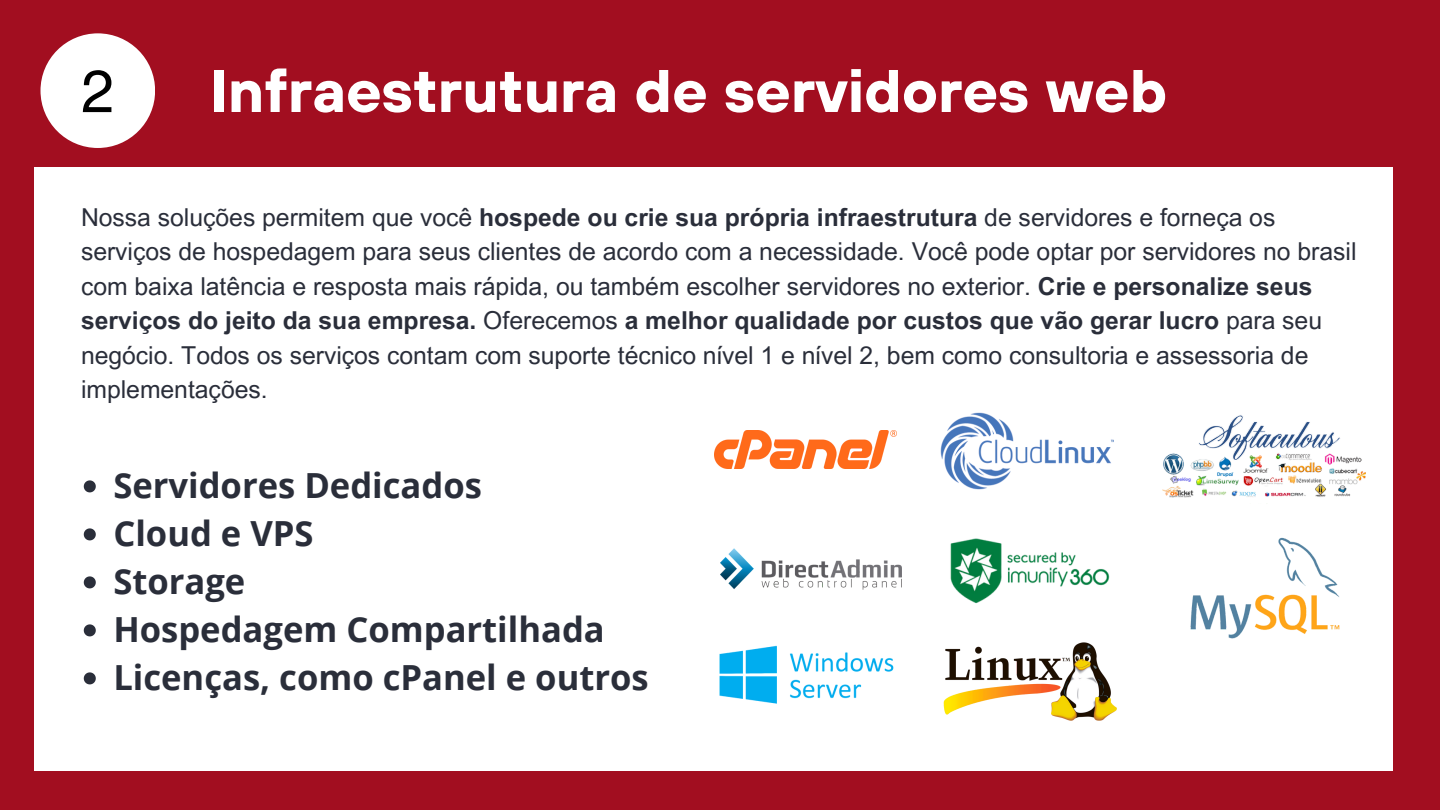
<style>
.page{position:relative;width:1440px;height:810px;background:#a20e20}
.page>*{position:absolute;margin:0;border:0;box-sizing:border-box;transform-origin:0 0}
.t1{font:700 60px "TT Hoves";color:#fff}
.t2{font:59px "Helios";color:#000}
.t3{font:700 34.6px "Open Sans";color:#2a2e3a}
.t4{font:24.7px/34.5px "Arial MT Pro";color:#2a2e3a}
.s1{font-weight:700}
</style>
<div class="page">
<div style="left:34px;top:167px;width:1359px;height:604px;background:#fff"></div>
<div style="left:40px;top:33px;width:115px;height:115px;background:#fff;border-radius:50%"></div>
<img style="left:715px;top:430px;width:181px;height:39px">
<img style="left:720px;top:549px;width:182px;height:40px">
<img style="left:719px;top:645px;width:175px;height:59px">
<img style="left:943px;top:642px;width:174px;height:79px">
<img style="left:940px;top:413px;width:173px;height:77px">
<img style="left:950px;top:538px;width:160px;height:66px">
<img style="left:1190px;top:537px;width:150px;height:102px">
<img style="left:1162px;top:415px;width:203px;height:83px">
<svg style="left:84px;top:480px;width:12px;height:12px"></svg>
<svg style="left:84px;top:528px;width:12px;height:12px"></svg>
<svg style="left:84px;top:576px;width:12px;height:12px"></svg>
<svg style="left:84px;top:624px;width:12px;height:12px"></svg>
<svg style="left:84px;top:672px;width:12px;height:12px"></svg>
<p class="t2" style="left:81px;top:54px;width:35px">2</p>
<p class="t1" style="left:210px;top:52px;width:959px">Infraestrutura de servidores web</p>
<p class="t4" style="left:81px;top:203px;width:1277px">Nossa soluções permitem que você <span class="s1">hospede ou crie sua própria infraestrutura</span> de servidores e forneça os serviços de hospedagem para seus clientes de acordo com a necessidade. Você pode optar por servidores no brasil com baixa latência e resposta mais rápida, ou também escolher servidores no exterior. <span class="s1">Crie e personalize seus serviços do jeito da sua empresa.</span> Oferecemos <span class="s1">a melhor qualidade por custos que vão gerar lucro</span> para seu negócio. Todos os serviços contam com suporte técnico nível 1 e nível 2, bem como consultoria e assessoria de implementações.</p>
<p class="t3" style="left:113px;top:461px;width:370px">Servidores Dedicados</p>
<p class="t3" style="left:113px;top:509px;width:202px">Cloud e VPS</p>
<p class="t3" style="left:113px;top:557px;width:134px">Storage</p>
<p class="t3" style="left:113px;top:605px;width:493px">Hospedagem Compartilhada</p>
<p class="t3" style="left:113px;top:653px;width:537px">Licenças, como cPanel e outros</p>
</div>
